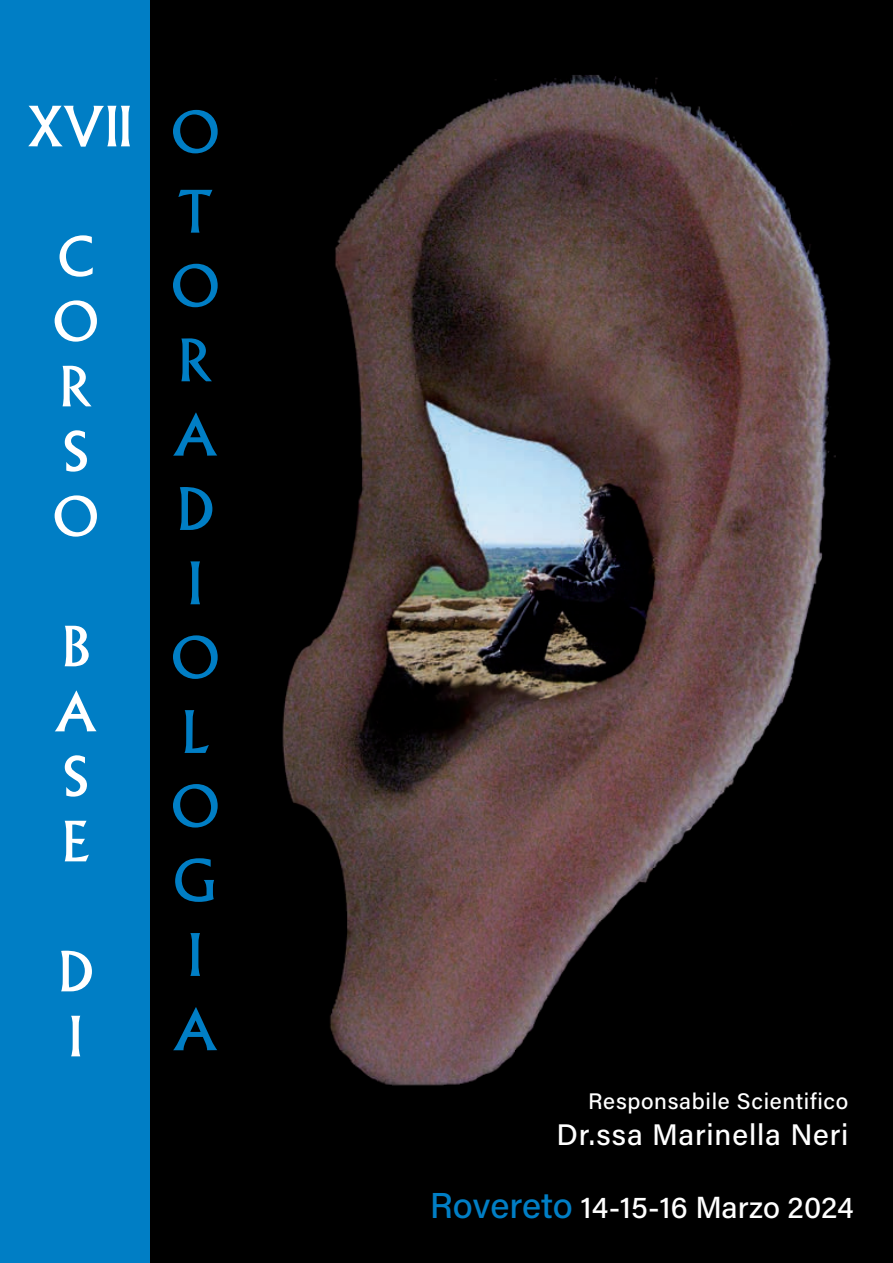
<style>
.page{position:relative;width:893px;height:1263px;background:#fff}
.page>*{position:absolute;margin:0;border:0;box-sizing:border-box;transform-origin:0 0}
.t1{font:500 30.45px "Acumin Pro";color:#fff}
.t2{font:500 29.7px "Acumin Pro";letter-spacing:.03em;color:#fff}
.t3{font:500 22.5px "Acumin Pro";letter-spacing:.03em;color:#fff}
.s1{font-size:36px;color:#007ec5}
</style>
<div class="page">
<div style="left:0;top:1px;width:893px;height:1262px;background:#007ec5"></div>
<div style="left:150px;top:0;width:742px;height:1263px;background:#000"></div>
<img style="left:193px;top:75px;width:643px;height:1011px">
<svg style="left:173px;top:110px;width:45px;height:43px"></svg>
<svg style="left:178px;top:190px;width:34px;height:43px"></svg>
<svg style="left:173px;top:264px;width:45px;height:43px"></svg>
<svg style="left:181px;top:338px;width:31px;height:43px"></svg>
<svg style="left:173px;top:413px;width:44px;height:43px"></svg>
<svg style="left:180px;top:487px;width:32px;height:43px"></svg>
<svg style="left:190px;top:561px;width:10px;height:43px"></svg>
<svg style="left:173px;top:635px;width:45px;height:44px"></svg>
<svg style="left:184px;top:710px;width:25px;height:43px"></svg>
<svg style="left:173px;top:784px;width:45px;height:43px"></svg>
<svg style="left:175px;top:858px;width:39px;height:44px"></svg>
<svg style="left:190px;top:933px;width:10px;height:43px"></svg>
<svg style="left:173px;top:1007px;width:44px;height:43px"></svg>
<svg style="left:60px;top:235px;width:33px;height:42px"></svg>
<svg style="left:55px;top:300px;width:42px;height:42px"></svg>
<svg style="left:63px;top:366px;width:28px;height:40px"></svg>
<svg style="left:65px;top:430px;width:22px;height:42px"></svg>
<svg style="left:55px;top:495px;width:42px;height:42px"></svg>
<svg style="left:65px;top:626px;width:24px;height:40px"></svg>
<svg style="left:55px;top:691px;width:42px;height:40px"></svg>
<svg style="left:65px;top:755px;width:22px;height:42px"></svg>
<svg style="left:65px;top:821px;width:24px;height:40px"></svg>
<svg style="left:61px;top:951px;width:31px;height:40px"></svg>
<svg style="left:71px;top:1016px;width:9px;height:40px"></svg>
<svg style="left:28px;top:106px;width:102px;height:41px"></svg>
<p class="t3" style="left:588px;top:1086px;width:262px">Responsabile Scientifico</p>
<p class="t2" style="left:557px;top:1114px;width:293px">Dr.ssa Marinella Neri</p>
<p class="t1" style="left:430px;top:1186px;width:426px"><span class="s1">Rovereto</span> 14-15-16 Marzo 2024</p>
</div>
